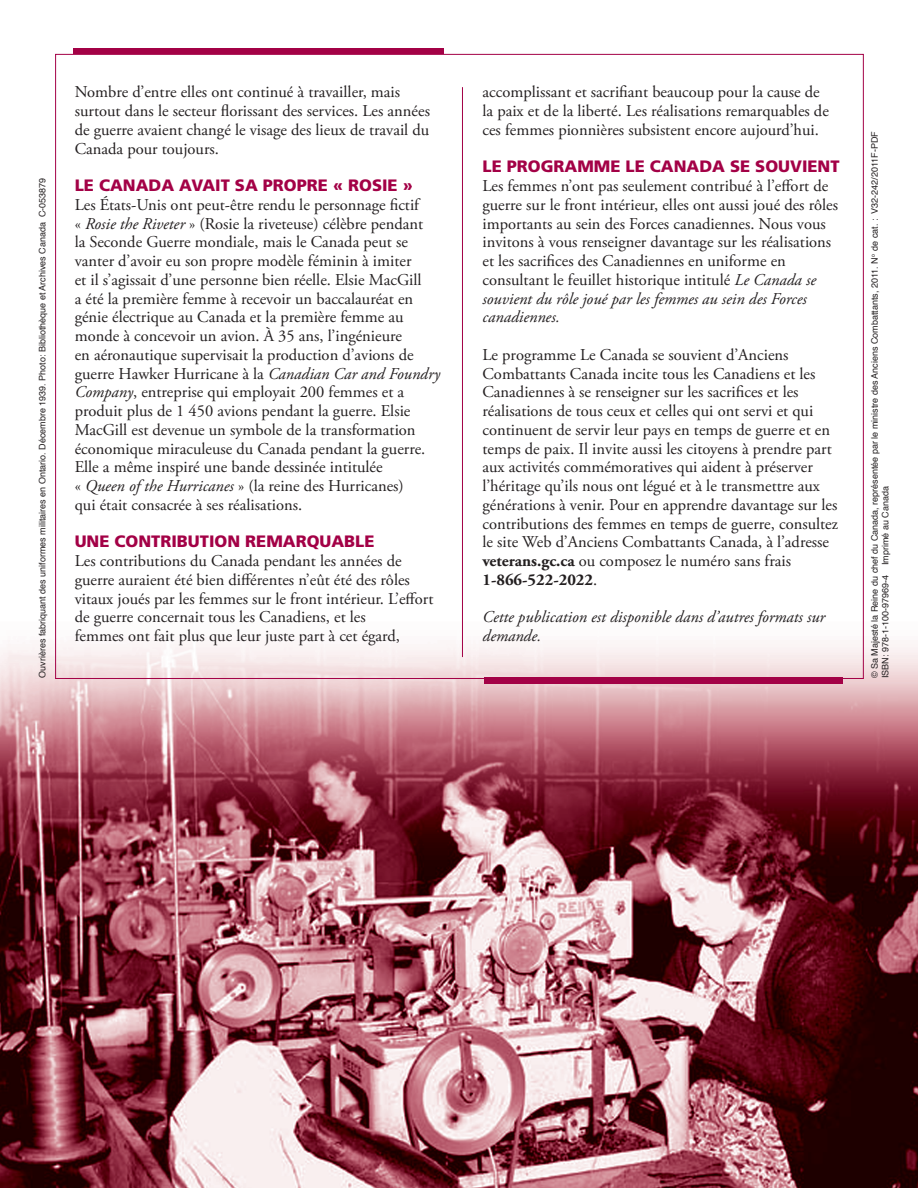
<style>
.page{position:relative;width:918px;height:1188px;background:#fff}
.page>*{position:absolute;margin:0;border:0;box-sizing:border-box;transform-origin:0 0}
.t1{font:16.5px/18.8px "Adobe Garamond Pro";color:#231f20}
.t2{font:900 16.5px "Frutiger";color:#a30146}
.t3{font:italic 16.5px/18.8px "Adobe Garamond Pro";color:#231f20}
.t4{font:9px "Helvetica";color:#231f20}
.s1{font-style:italic}
.s2{font-weight:700}
</style>
<div class="page">
<img style="left:0;top:48px;width:918px;height:1140px">
<div style="left:73px;top:48px;width:370px;height:6px;background:#a30146"></div>
<hr style="left:462px;top:87px;width:1px;height:570px;background:#a30146">
<div style="left:485px;top:678px;width:358px;height:6px;background:#a30146"></div>
<p class="t4" style="left:35px;top:678px;width:502px;rotate:-90deg">Ouvrières fabriquant des uniformes militaires en Ontario. Décembre 1939. Photo: Bibliothèque et Archives Canada C-053879</p>
<p class="t1" style="left:75px;top:83px;width:357px">Nombre d’entre elles ont continué à travailler, mais surtout dans le secteur florissant des services. Les années de guerre avaient changé le visage des lieux de travail du Canada pour toujours.</p>
<p class="t2" style="left:75px;top:175px;width:340px">LE CANADA AVAIT SA PROPRE « ROSIE »</p>
<p class="t1" style="left:75px;top:196px;width:346px">Les États-Unis ont peut-être rendu le personnage fictif</p>
<p class="t1" style="left:75px;top:215px;width:367px">« <span class="s1">Rosie the Riveter</span> » (Rosie la riveteuse) célèbre pendant<br>la Seconde Guerre mondiale, mais le Canada peut se vanter d’avoir eu son propre modèle féminin à imiter<br>et il s’agissait d’une personne bien réelle. Elsie MacGill<br>a été la première femme à recevoir un baccalauréat en génie électrique au Canada et la première femme au monde à concevoir un avion. À 35 ans, l’ingénieure<br>en aéronautique supervisait la production d’avions de guerre Hawker Hurricane à la <span class="s1">Canadian Car and Foundry Company</span>, entreprise qui employait 200 femmes et a produit plus de 1 450 avions pendant la guerre. Elsie MacGill est devenue un symbole de la transformation</p>
<p class="t1" style="left:75px;top:440px;width:352px">économique miraculeuse du Canada pendant la guerre.<br>Elle a même inspiré une bande dessinée intitulée</p>
<p class="t1" style="left:75px;top:477px;width:331px">« <span class="s1">Queen of the Hurricanes</span> » (la reine des Hurricanes)</p>
<p class="t1" style="left:75px;top:496px;width:229px">qui était consacrée à ses réalisations.</p>
<p class="t2" style="left:75px;top:532px;width:301px">UNE CONTRIBUTION REMARQUABLE</p>
<p class="t1" style="left:75px;top:552px;width:337px">Les contributions du Canada pendant les années de guerre auraient été bien différentes n’eût été des rôles</p>
<p class="t1" style="left:75px;top:590px;width:360px">vitaux joués par les femmes sur le front intérieur. L’effort de guerre concernait tous les Canadiens, et les</p>
<p class="t1" style="left:75px;top:627px;width:327px">femmes ont fait plus que leur juste part à cet égard,</p>
<p class="t1" style="left:483px;top:83px;width:339px">accomplissant et sacrifiant beaucoup pour la cause de</p>
<p class="t1" style="left:483px;top:102px;width:348px">la paix et de la liberté. Les réalisations remarquables de ces femmes pionnières subsistent encore aujourd’hui.</p>
<p class="t2" style="left:483px;top:157px;width:359px">LE PROGRAMME LE CANADA SE SOUVIENT</p>
<p class="t1" style="left:483px;top:177px;width:357px">Les femmes n’ont pas seulement contribué à l’effort de guerre sur le front intérieur, elles ont aussi joué des rôles importants au sein des Forces canadiennes. Nous vous invitons à vous renseigner davantage sur les réalisations et les sacrifices des Canadiennes en uniforme en consultant le feuillet historique intitulé <span class="s1">Le Canada se souvient du rôle joué par les femmes au sein des Forces canadiennes.</span></p>
<p class="t1" style="left:483px;top:346px;width:335px">Le programme Le Canada se souvient d’Anciens<br>Combattants Canada incite tous les Canadiens et les</p>
<p class="t1" style="left:483px;top:383px;width:332px">Canadiennes à se renseigner sur les sacrifices et les réalisations de tous ceux et celles qui ont servi et qui</p>
<p class="t1" style="left:483px;top:421px;width:357px">continuent de servir leur pays en temps de guerre et en temps de paix. Il invite aussi les citoyens à prendre part aux activités commémoratives qui aident à préserver l’héritage qu’ils nous ont légué et à le transmettre aux générations à venir. Pour en apprendre davantage sur les contributions des femmes en temps de guerre, consultez le site Web d’Anciens Combattants Canada, à l’adresse <span class="s2">veterans.gc.ca</span> ou composez le numéro sans frais <span class="s2">1-866-522-2022</span>.</p>
<p class="t3" style="left:483px;top:608px;width:344px">Cette publication est disponible dans d’autres formats sur demande.</p>
<p class="t4" style="left:868px;top:678px;width:548px;rotate:-90deg">© Sa Majesté la Reine du chef du Canada, représentée par le ministre des Anciens Combattants, 2011. N<sup>o</sup> de cat. : V32-242/2011F-PDF</p>
<p class="t4" style="left:878px;top:678px;width:194px;rotate:-90deg">ISBN: 978-1-100-97969-4 Imprimé au Canada</p>
</div>
